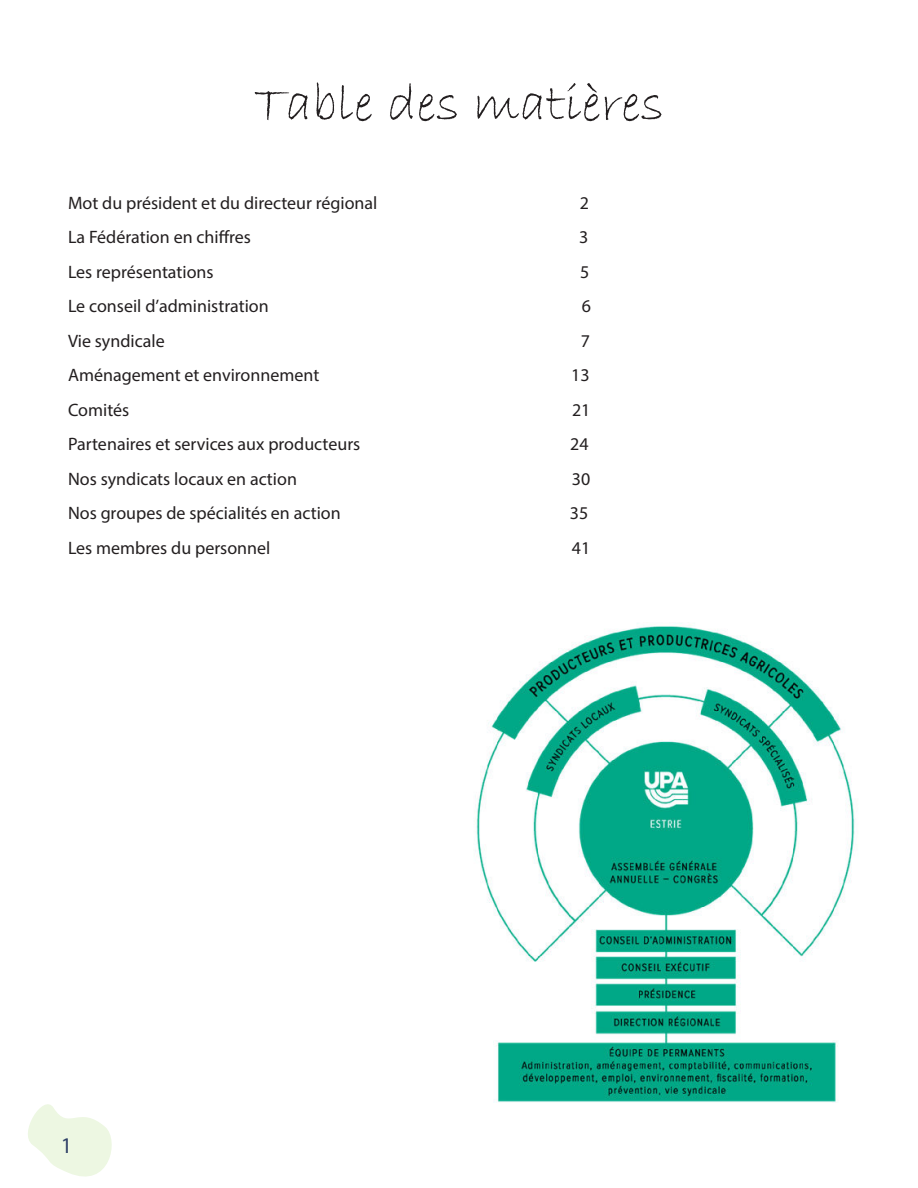
<style>
.page{position:relative;width:918px;height:1188px;background:#fff}
.page>*{position:absolute;margin:0;border:0;box-sizing:border-box;transform-origin:0 0}
.t1{font:54px "Bradley Hand ITC";color:#231f20}
.t2{font:22.5px "Myriad Variable Concept";color:#304168}
.t3{font:18px "Myriad Variable Concept";color:#231f20}
</style>
<div class="page">
<img style="left:475px;top:623px;width:380px;height:480px">
<svg style="left:28px;top:1104px;width:84px;height:73px"></svg>
<p class="t1" style="left:254px;top:69px;width:412px">Table des matières</p>
<p class="t3" style="left:68px;top:192px;width:311px">Mot du président et du directeur régional</p>
<p class="t3" style="left:580px;top:192px;width:11px">2</p>
<p class="t3" style="left:68px;top:227px;width:185px">La Fédération en chiffres</p>
<p class="t3" style="left:579px;top:227px;width:11px">3</p>
<p class="t3" style="left:68px;top:261px;width:147px">Les représentations</p>
<p class="t3" style="left:580px;top:261px;width:11px">5</p>
<p class="t3" style="left:68px;top:296px;width:202px">Le conseil d’administration</p>
<p class="t3" style="left:582px;top:296px;width:11px">6</p>
<p class="t3" style="left:68px;top:330px;width:98px">Vie syndicale</p>
<p class="t3" style="left:581px;top:330px;width:11px">7</p>
<p class="t3" style="left:68px;top:365px;width:253px">Aménagement et environnement</p>
<p class="t3" style="left:571px;top:365px;width:20px">13</p>
<p class="t3" style="left:68px;top:399px;width:63px">Comités</p>
<p class="t3" style="left:572px;top:399px;width:20px">21</p>
<p class="t3" style="left:68px;top:434px;width:294px">Partenaires et services aux producteurs</p>
<p class="t3" style="left:570px;top:434px;width:20px">24</p>
<p class="t3" style="left:68px;top:468px;width:230px">Nos syndicats locaux en action</p>
<p class="t3" style="left:572px;top:468px;width:20px">30</p>
<p class="t3" style="left:68px;top:503px;width:274px">Nos groupes de spécialités en action</p>
<p class="t3" style="left:570px;top:503px;width:20px">35</p>
<p class="t3" style="left:68px;top:537px;width:204px">Les membres du personnel</p>
<p class="t3" style="left:572px;top:537px;width:20px">41</p>
<p class="t2" style="left:61px;top:1132px;width:13px">1</p>
</div>
